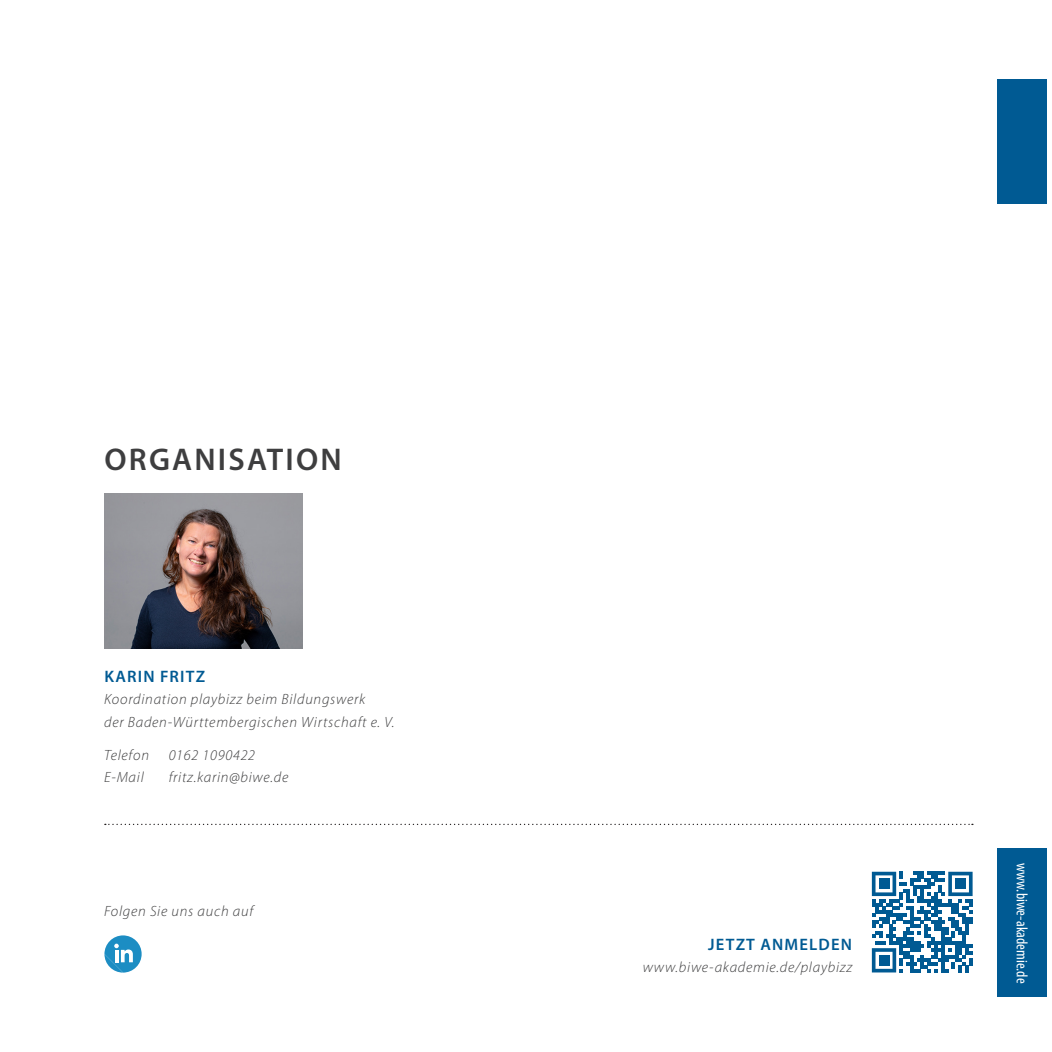
<style>
.page{position:relative;width:1052px;height:1052px;background:#fff}
.page>*{position:absolute;margin:0;border:0;box-sizing:border-box;transform-origin:0 0}
.t1{font:600 31.5px "Myriad Pro";letter-spacing:.07em;color:#3e3e3f}
.t2{font:600 16.62px "Myriad Pro";letter-spacing:.07em;color:#005a93}
.t3{font:condensed 15.75px "Myriad Pro";color:#fff}
.t4{font:italic 300 14.88px/22.4px "Myriad Pro";letter-spacing:.05em;color:#3e3e3f}
</style>
<div class="page">
<div style="left:997px;top:848px;width:50px;height:149px;background:#005a93"></div>
<svg style="left:104px;top:935px;width:38px;height:37px"></svg>
<div style="left:997px;top:79px;width:50px;height:124px;background:#005a93"></div>
<svg style="left:872px;top:871px;width:100px;height:101px"></svg>
<div style="left:879px;top:878px;width:10px;height:11px;background:#005a93"></div>
<div style="left:955px;top:878px;width:10px;height:11px;background:#005a93"></div>
<div style="left:879px;top:955px;width:10px;height:10px;background:#005a93"></div>
<img style="left:104px;top:493px;width:199px;height:156px">
<svg style="left:105px;top:823px;width:868px;height:2px"></svg>
<h1 class="t1" style="left:104px;top:439px;width:239px">ORGANISATION</h1>
<p class="t2" style="left:104px;top:666px;width:102px">KARIN FRITZ</p>
<p class="t4" style="left:104px;top:688px;width:292px">Koordination playbizz beim Bildungswerk<br>der Baden-Württembergischen Wirtschaft e. V.</p>
<p class="t4" style="left:104px;top:744px;width:46px">Telefon</p>
<p class="t4" style="left:169px;top:744px;width:88px">0162 1090422</p>
<p class="t4" style="left:104px;top:766px;width:41px">E-Mail</p>
<p class="t4" style="left:169px;top:766px;width:121px">fritz.karin@biwe.de</p>
<p class="t4" style="left:104px;top:900px;width:150px">Folgen Sie uns auch auf</p>
<p class="t2" style="left:708px;top:933px;width:145px">JETZT ANMELDEN</p>
<p class="t4" style="left:642px;top:956px;width:211px">www.biwe-akademie.de/playbizz</p>
<p class="t3" style="left:1031px;top:862px;width:122px;rotate:90deg">www.biwe-akademie.de</p>
</div>
